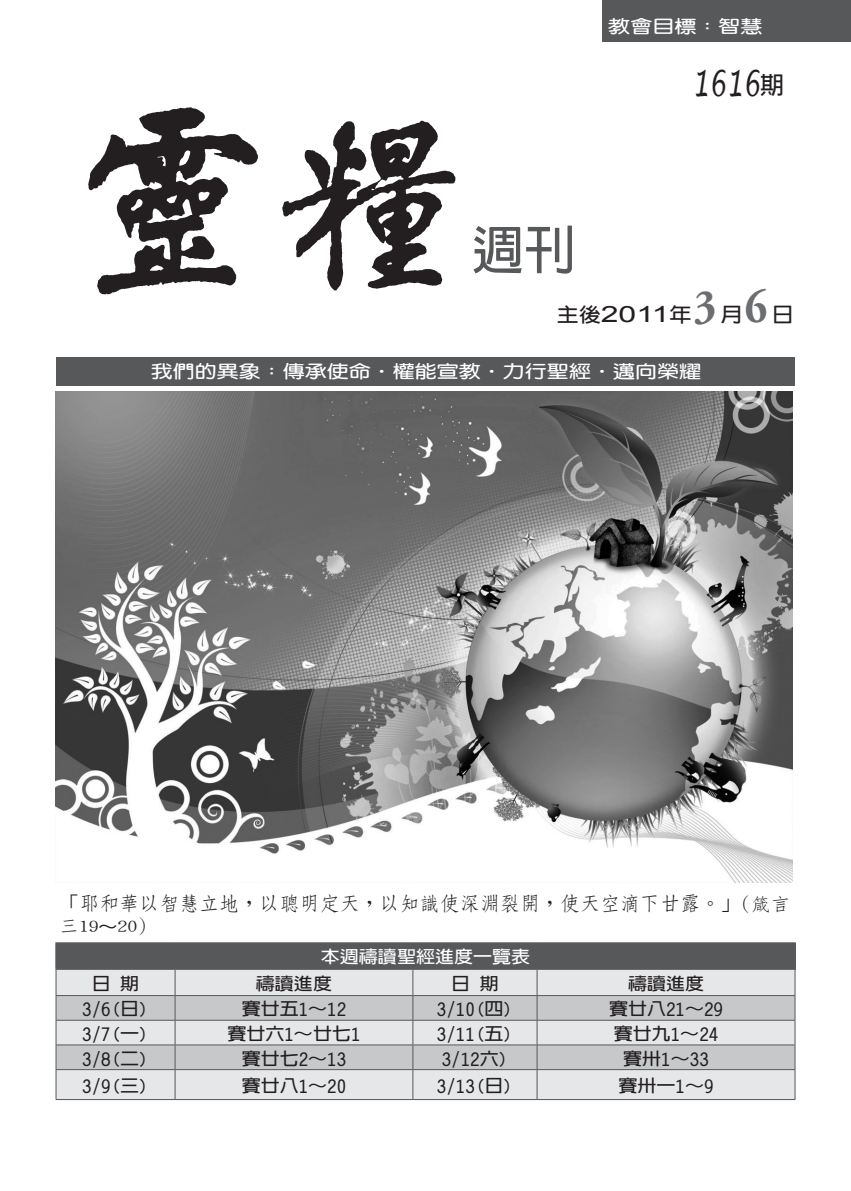
<style>
.page{position:relative;width:851px;height:1191px;background:#fff}
.page>*{position:absolute;margin:0;border:0;box-sizing:border-box;transform-origin:0 0}
.t1{font:700 52px "New Gothic";color:#57585a}
.t2{font:700 48px "Adobe Garamond";color:#6c6d70;scale:.9 1}
.t3{font:italic 36px "Lucida Handwriting";color:#231f20;scale:.7 1}
.t4{font:22.4px "Arial";color:#231f20;scale:1.43 1}
.t5{font:500 20px "Nan Sung";color:#231f20}
.t6{font:700 19.8px "New Gothic";color:#231f20;scale:1.11 1}
.t7{font:500 18px "Zen Kai";color:#231f20;scale:1.11 1}
.t8{font:700 17.6px "Yen Round";color:#fff;scale:1.25 1}
.t9{font:700 17px "New Gothic";color:#231f20;scale:1.11 1}
.t10{font:700 17px "New Gothic";color:#fff;scale:1.11 1}
.s1{font-family:"New Gothic";font-weight:700;font-style:normal;font-size:24px}
.s2{font-family:"New Gothic";font-weight:700;font-size:19.8px}
.s3{font-size:18px}
.s4{font-family:"Nan Sung"}
.s5{font-family:"New Gothic";font-weight:700;font-size:17px}
</style>
<div class="page">
<div style="left:602px;top:0;width:248px;height:42px;background:#57585a"></div>
<div style="left:57px;top:358px;width:738px;height:28px;background:#57585a"></div>
<img style="left:88px;top:107px;width:368px;height:188px">
<div style="left:56px;top:943px;width:738px;height:26px;background:#57585a"></div>
<div style="left:57px;top:969px;width:737px;height:130px;background:#e6e7e9"></div>
<svg style="left:57px;top:996px;width:737px;height:73px;background:#cfd0d2"></svg>
<hr style="left:55px;top:942px;width:120px;height:1px;background:#57585a">
<hr style="left:55px;top:943px;width:2px;height:25px;background:#57585a">
<hr style="left:175px;top:942px;width:238px;height:1px;background:#57585a">
<hr style="left:413px;top:942px;width:124px;height:1px;background:#57585a">
<hr style="left:537px;top:942px;width:258px;height:1px;background:#57585a">
<hr style="left:55px;top:968px;width:120px;height:1px;background:#57585a">
<hr style="left:56px;top:995px;width:119px;height:1px;background:#57585a">
<hr style="left:175px;top:995px;width:238px;height:1px;background:#57585a">
<hr style="left:413px;top:995px;width:124px;height:1px;background:#57585a">
<hr style="left:537px;top:995px;width:258px;height:1px;background:#57585a">
<hr style="left:56px;top:1020px;width:119px;height:1px;background:#57585a">
<hr style="left:175px;top:1020px;width:238px;height:1px;background:#57585a">
<hr style="left:413px;top:1020px;width:124px;height:1px;background:#57585a">
<hr style="left:537px;top:1020px;width:258px;height:1px;background:#57585a">
<hr style="left:56px;top:1044px;width:119px;height:1px;background:#57585a">
<hr style="left:175px;top:1044px;width:238px;height:1px;background:#57585a">
<hr style="left:413px;top:1044px;width:124px;height:1px;background:#57585a">
<hr style="left:537px;top:1044px;width:258px;height:1px;background:#57585a">
<hr style="left:56px;top:1069px;width:119px;height:1px;background:#57585a">
<svg style="left:56px;top:969px;width:1px;height:130px"></svg>
<hr style="left:175px;top:1069px;width:238px;height:1px;background:#57585a">
<svg style="left:175px;top:969px;width:1px;height:130px"></svg>
<hr style="left:413px;top:1069px;width:124px;height:1px;background:#57585a">
<svg style="left:412px;top:969px;width:1px;height:130px"></svg>
<hr style="left:537px;top:1069px;width:258px;height:1px;background:#57585a">
<svg style="left:536px;top:969px;width:1px;height:130px"></svg>
<svg style="left:794px;top:943px;width:1px;height:156px"></svg>
<hr style="left:56px;top:1099px;width:119px;height:1px;background:#57585a">
<hr style="left:175px;top:1099px;width:238px;height:1px;background:#57585a">
<hr style="left:413px;top:1099px;width:124px;height:1px;background:#57585a">
<hr style="left:537px;top:1099px;width:258px;height:1px;background:#57585a">
<img style="left:56px;top:391px;width:736px;height:491px">
<p class="t8" style="left:608px;top:18px;width:125px">教會目標：智慧</p>
<h1 class="t1" style="left:472px;top:224px;width:105px">週刊</h1>
<h3 class="t3" style="left:692px;top:61px;width:133px">1616<span class="s1">期</span></h3>
<h2 class="t2" style="left:744px;top:281px;width:26px">6</h2>
<h2 class="t2" style="left:693px;top:281px;width:26px">3</h2>
<h3 class="t4" style="left:556px;top:301px;width:96px"><span class="s2">主後</span>2011<span class="s2">年</span></h3>
<p class="t6" style="left:771px;top:304px;width:21px">日</p>
<p class="t6" style="left:720px;top:304px;width:21px">月</p>
<p class="t8" style="left:151px;top:363px;width:441px">我們的異象：傳承使命·權能宣教·力行聖經·邁向榮耀</p>
<p class="t5" style="left:59px;top:893px;width:732px">「耶和華以智慧立地，以聰明定天，以知識使深淵裂開，使天空滴下甘露。」<span class="s3">(箴言</span></p>
<p class="t7" style="left:59px;top:917px;width:81px"><span class="s4">三</span>19<span class="s5">∼</span>20<span class="s4">)</span></p>
<p class="t10" style="left:321px;top:947px;width:190px">本週禱讀聖經進度一覽表</p>
<p class="t9" style="left:92px;top:975px;width:44px">日 期</p>
<p class="t9" style="left:256px;top:975px;width:70px">禱讀進度</p>
<p class="t9" style="left:451px;top:975px;width:44px">日 期</p>
<p class="t9" style="left:628px;top:975px;width:70px">禱讀進度</p>
<p class="t9" style="left:82px;top:1000px;width:61px">3/6(日)</p>
<p class="t9" style="left:242px;top:1000px;width:96px">賽廿五1∼12</p>
<p class="t9" style="left:437px;top:1000px;width:70px">3/10(四)</p>
<p class="t9" style="left:609px;top:1000px;width:104px">賽廿八21∼29</p>
<p class="t9" style="left:82px;top:1025px;width:61px">3/7(一)</p>
<p class="t9" style="left:227px;top:1025px;width:121px">賽廿六1∼廿七1</p>
<p class="t9" style="left:437px;top:1025px;width:70px">3/11(五)</p>
<p class="t9" style="left:613px;top:1025px;width:96px">賽廿九1∼24</p>
<p class="t9" style="left:82px;top:1049px;width:61px">3/8(二)</p>
<p class="t9" style="left:242px;top:1049px;width:96px">賽廿七2∼13</p>
<p class="t9" style="left:441px;top:1049px;width:61px">3/12六)</p>
<p class="t9" style="left:623px;top:1049px;width:79px">賽卅1∼33</p>
<p class="t9" style="left:82px;top:1076px;width:61px">3/9(三)</p>
<p class="t9" style="left:242px;top:1076px;width:96px">賽廿八1∼20</p>
<p class="t9" style="left:437px;top:1076px;width:70px">3/13(日)</p>
<p class="t9" style="left:618px;top:1076px;width:87px">賽卅一1∼9</p>
</div>
